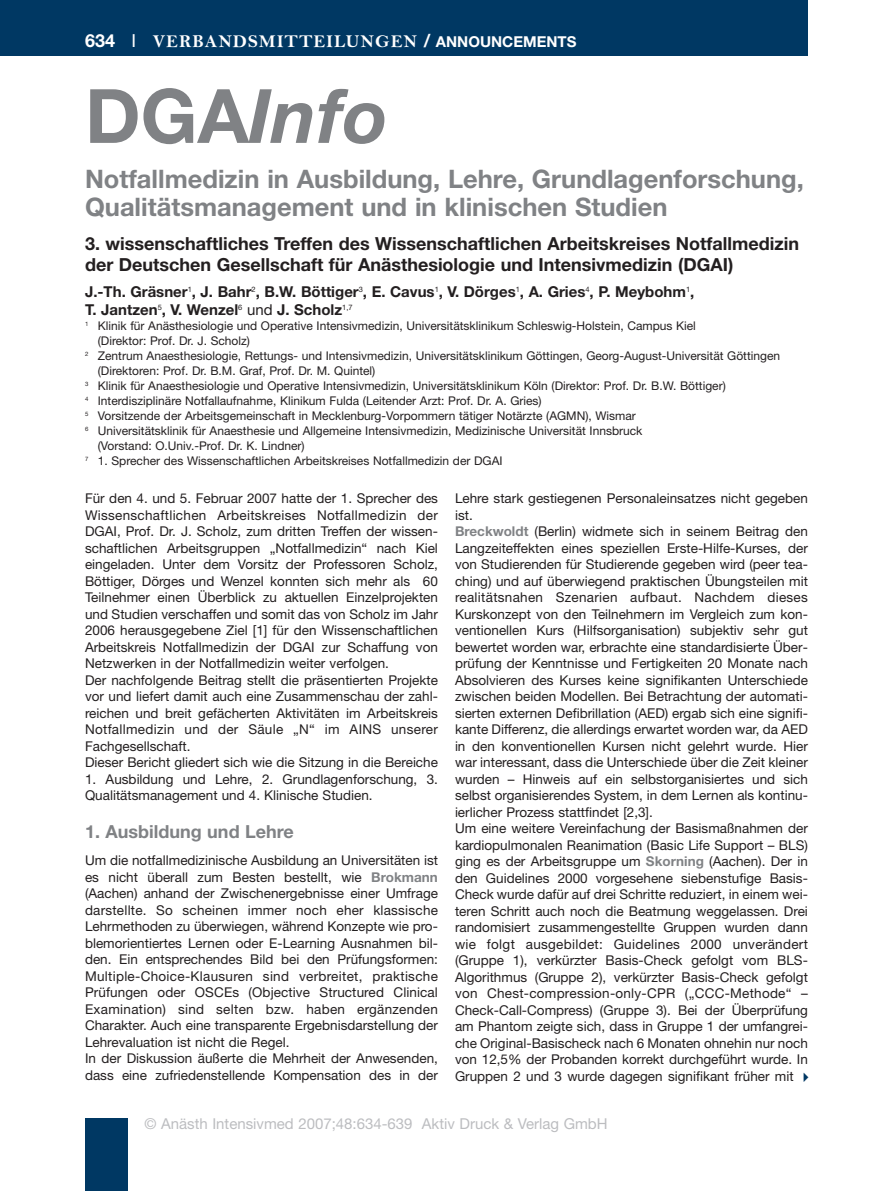
<style>
.page{position:relative;width:893px;height:1191px;background:#fff}
.page>*{position:absolute;margin:0;border:0;box-sizing:border-box;transform-origin:0 0}
.t1{font:italic 700 75px "Helvetica Neue";color:#808285}
.t2{font:700 25.5px/27.6px "Helvetica Neue";color:#808285}
.t3{font:700 18px/21px "Helvetica Neue";color:#231f20}
.t4{font:18px "Bell MT Bold";letter-spacing:.055em;color:#fff}
.t5{font:700 18px "Helvetica Neue";color:#808285}
.t6{font:700 15px/18px "Helvetica Neue";color:#231f20}
.t7{font:15px "Helvetica Neue";color:#bcbdc0}
.t8{font:13.5px/16.5px "Helvetica Neue";color:#231f20}
.t9{font:12px "Helvetica Neue";color:#231f20}
.s1{font-family:"Helvetica Neue";font-weight:700}
.s2{font-family:"Helvetica Neue"}
.s3{font-family:"Helvetica Neue";font-weight:700;font-size:15px}
.s4{font-style:normal}
.s5{font-weight:400}
.s6{font-weight:700;color:#808285}
</style>
<div class="page">
<div style="left:0;top:0;width:808px;height:55px;background:#003863"></div>
<div style="left:85px;top:1118px;width:43px;height:73px;background:#003863"></div>
<h3 class="t4" style="left:85px;top:30px;width:493px"><span class="s1">634</span> <span class="s2">I</span> VERBANDSMITTEILUNGEN <span class="s1">/</span> <span class="s3">ANNOUNCEMENTS</span></h3>
<h1 class="t1" style="left:85px;top:89px;width:304px"><span class="s4">DGA</span>Info</h1>
<h2 class="t2" style="left:85px;top:168px;width:720px">Notfallmedizin in Ausbildung, Lehre, Grundlagenforschung,<br>Qualitätsmanagement und in klinischen Studien</h2>
<h3 class="t3" style="left:85px;top:234px;width:715px">3. wissenschaftliches Treffen des Wissenschaftlichen Arbeitskreises Notfallmedizin der Deutschen Gesellschaft für Anästhesiologie und Intensivmedizin (DGAI)</h3>
<p class="t6" style="left:85px;top:284px;width:611px">J.-Th. Gräsner<sup>1</sup>, J. Bahr<sup>2</sup>, B.W. Böttiger<sup>3</sup>, E. Cavus<sup>1</sup>, V. Dörges<sup>1</sup>, A. Gries<sup>4</sup>, P. Meybohm<sup>1</sup>,<br>T. Jantzen<sup>5</sup>, V. Wenzel<sup>6</sup> <span class="s5">und</span> J. Scholz<sup>1,7</sup></p>
<p class="t9" style="left:85px;top:322px;width:612px"><sup>1</sup> Klinik für Anästhesiologie und Operative Intensivmedizin, Universitätsklinikum Schleswig-Holstein, Campus Kiel</p>
<p class="t9" style="left:98px;top:337px;width:154px">(Direktor: Prof. Dr. J. Scholz)</p>
<p class="t9" style="left:85px;top:352px;width:697px"><sup>2</sup> Zentrum Anaesthesiologie, Rettungs- und Intensivmedizin, Universitätsklinikum Göttingen, Georg-August-Universität Göttingen</p>
<p class="t9" style="left:98px;top:367px;width:279px">(Direktoren: Prof. Dr. B.M. Graf, Prof. Dr. M. Quintel)</p>
<p class="t9" style="left:85px;top:382px;width:642px"><sup>3</sup> Klinik für Anaesthesiologie und Operative Intensivmedizin, Universitätsklinikum Köln (Direktor: Prof. Dr. B.W. Böttiger)</p>
<p class="t9" style="left:85px;top:397px;width:458px"><sup>4</sup> Interdisziplinäre Notfallaufnahme, Klinikum Fulda (Leitender Arzt: Prof. Dr. A. Gries)</p>
<p class="t9" style="left:85px;top:412px;width:552px"><sup>5</sup> Vorsitzende der Arbeitsgemeinschaft in Mecklenburg-Vorpommern tätiger Notärzte (AGMN), Wismar</p>
<p class="t9" style="left:85px;top:427px;width:559px"><sup>6</sup> Universitätsklinik für Anaesthesie und Allgemeine Intensivmedizin, Medizinische Universität Innsbruck</p>
<p class="t9" style="left:98px;top:442px;width:208px">(Vorstand: O.Univ.-Prof. Dr. K. Lindner)</p>
<p class="t9" style="left:85px;top:457px;width:419px"><sup>7</sup> 1. Sprecher des Wissenschaftlichen Arbeitskreises Notfallmedizin der DGAI</p>
<p class="t8" style="left:85px;top:491px;width:354px">Für den 4. und 5. Februar 2007 hatte der 1. Sprecher des Wissenschaftlichen Arbeitskreises Notfallmedizin der DGAI, Prof. Dr. J. Scholz, zum dritten Treffen der wissen&shy;schaftlichen Arbeitsgruppen „Notfallmedizin“ nach Kiel eingeladen. Unter dem Vorsitz der Profes soren Scholz, Böttiger, Dörges und Wenzel konnten sich mehr als 60<br>Teilnehmer einen Überblick zu aktuellen Einzelprojekten und Studien verschaffen und somit das von Scholz im Jahr 2006 herausgegebene Ziel [1] für den Wissenschaftlichen Arbeitskreis Notfallmedizin der DGAI zur Schaffung von Netzwerken in der Notfall medizin weiter verfolgen.<br>Der nachfolgende Beitrag stellt die präsentierten Projekte vor und liefert damit auch eine Zusam men schau der zahl&shy;reichen und breit gefächerten Aktivitäten im Arbeitskreis Notfallmedizin und der Säule „N“ im AINS unserer Fachgesellschaft.<br>Dieser Bericht gliedert sich wie die Sitzung in die Bereiche</p>
<p class="t8" style="left:85px;top:772px;width:354px">1. Ausbildung und Lehre, 2. Grundlagen forschung, 3.<br>Qualitätsmanagement und 4. Klinische Studien.</p>
<h3 class="t5" style="left:85px;top:825px;width:210px">1. Ausbildung und Lehre</h3>
<p class="t8" style="left:85px;top:853px;width:354px">Um die notfallmedizinische Ausbildung an Universitäten ist es nicht überall zum Besten bestellt, wie <span class="s6">Brokmann </span>(Aachen) anhand der Zwischenergebnisse einer Umfrage darstellte. So scheinen immer noch eher klassische Lehrmethoden zu überwiegen, während Kon zepte wie pro&shy;blemorientiertes Lernen oder E-Learning Ausnahmen bil&shy;den. Ein entsprechendes Bild bei den Prüfungsformen:<br>Multiple-Choice-Klausuren sind verbreitet, praktische Prüfungen oder OSCEs (Objective Structured Clinical Examination) sind selten bzw. haben ergänzenden Charakter. Auch eine transparente Ergeb nis darstellung der Lehrevaluation ist nicht die Regel.<br>In der Diskussion äußerte die Mehrheit der Anwe sen den, dass eine zufriedenstellende Kompensation des in der</p>
<p class="t8" style="left:455px;top:491px;width:354px">Lehre stark gestiegenen Personaleinsatzes nicht gegeben ist.<br><span class="s6">Breckwoldt</span> (Berlin) widmete sich in seinem Beitrag den Langzeiteffekten eines speziellen Erste-Hilfe-Kurses, der von Studierenden für Studierende gegeben wird (peer tea&shy;ching) und auf überwiegend praktischen Übungs teilen mit realitätsnahen Szenarien aufbaut. Nachdem dieses Kurskonzept von den Teilnehmern im Vergleich zum kon&shy;ventionellen Kurs (Hilfsorganisation) subjektiv sehr gut bewertet worden war, erbrachte eine standardisierte Über&shy;prüfung der Kenntnisse und Fertigkeiten 20 Monate nach Absolvieren des Kurses keine signifikanten Unterschiede zwischen beiden Modellen. Bei Betrachtung der automati&shy;sierten externen Defibrillation (AED) ergab sich eine signifi&shy;kante Differenz, die allerdings erwartet worden war, da AED in den konventionellen Kursen nicht gelehrt wurde. Hier war interessant, dass die Unterschiede über die Zeit kleiner wurden – Hinweis auf ein selbstorganisiertes und sich selbst organisierendes System, in dem Lernen als kontinu&shy;ierlicher Prozess stattfindet [2,3].<br>Um eine weitere Vereinfachung der Basismaßnahmen der kardiopulmonalen Reanimation (Basic Life Support – BLS) ging es der Arbeitsgruppe um <span class="s6">Skorning</span> (Aachen). Der in den Guidelines 2000 vorgesehene siebenstufige Basis-Check wurde dafür auf drei Schritte reduziert, in einem wei&shy;teren Schritt auch noch die Beatmung weggelassen. Drei randomisiert zusam men gestellte Gruppen wurden dann wie folgt ausgebildet: Guidelines 2000 unverändert (Gruppe 1), verkürzter Basis-Check gefolgt vom BLS-Algorithmus (Gruppe 2), verkürzter Basis-Check gefolgt von Chest-compression-only-CPR („CCC-Methode“ – Check-Call-Compress) (Gruppe 3). Bei der Überprüfung am Phantom zeigte sich, dass in Gruppe 1 der umfangrei&shy;che Original-Basischeck nach 6 Monaten ohnehin nur noch von 12,5% der Probanden korrekt durchgeführt wurde. In Gruppen 2 und 3 wurde dagegen signifikant früher mit</p>
<p class="t7" style="left:145px;top:1118px;width:465px">© Anästh Intensivmed 2007;48:634-639 Aktiv Druck &amp; Verlag GmbH</p>
</div>
